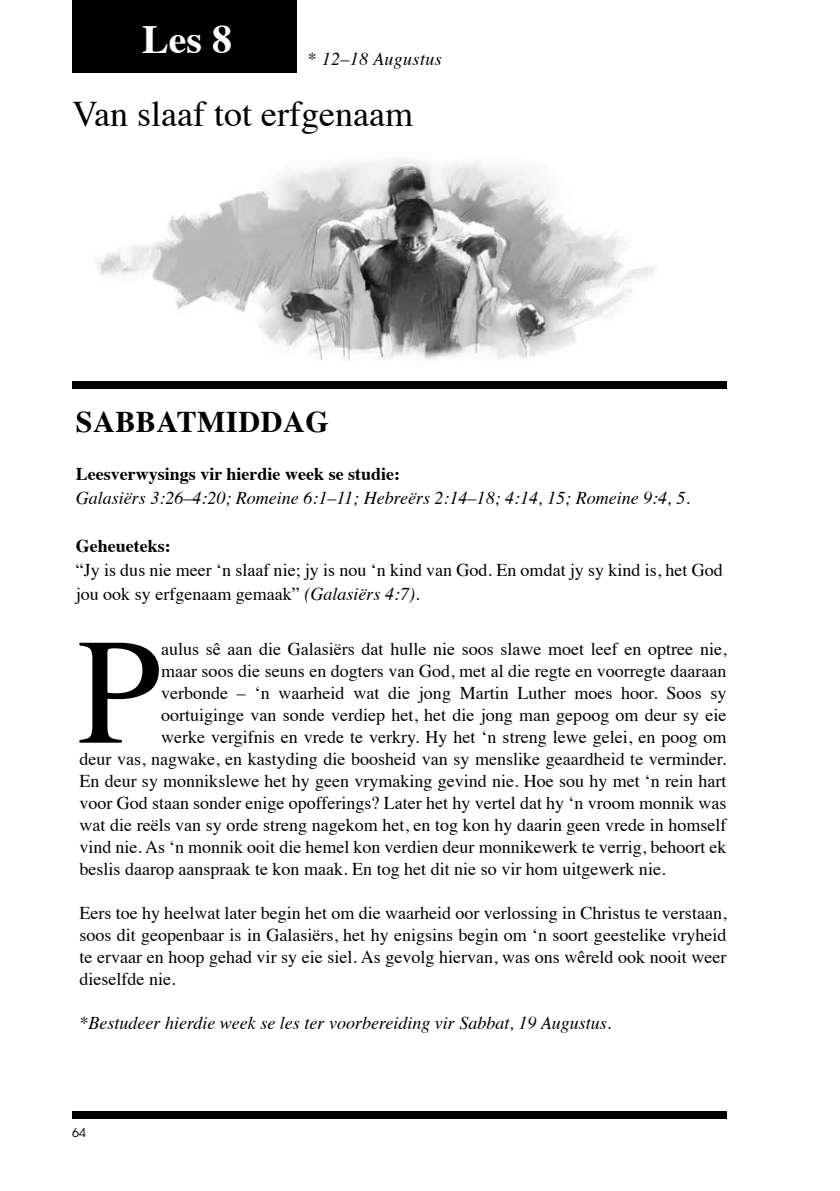
<style>
.page{position:relative;width:840px;height:1191px;background:#fff}
.page>*{position:absolute;margin:0;border:0;box-sizing:border-box;transform-origin:0 0}
.t1{font:151px "Times";color:#000}
.t2{font:700 40px "Times";color:#fff}
.t3{font:36px "Times";color:#000}
.t4{font:700 30px "Times";letter-spacing:.02em;color:#000}
.t5{font:18px/22px "Times";color:#000;text-align:justify}
.t6{font:italic 18px "Times";color:#000}
.t7{font:700 18px "Times";color:#000}
.t8{font:italic 18px "Times";letter-spacing:.02em;color:#000}
.t9{font:12px "ITC Avant Garde Std";color:#000}
.s1{font-style:italic}
</style>
<div class="page">
<div style="left:72px;top:1111px;width:654px;height:8px;background:#000"></div>
<div style="left:72px;top:0;width:225px;height:72px;background:#000"></div>
<div style="left:72px;top:382px;width:654px;height:7px;background:#000"></div>
<img style="left:97px;top:159px;width:559px;height:202px">
<h2 class="t2" style="left:142px;top:1px;width:91px">Les 8</h2>
<p class="t8" style="left:307px;top:43px;width:136px">* 12–18 Augustus</p>
<h3 class="t3" style="left:72px;top:80px;width:342px">Van slaaf tot erfgenaam</h3>
<h3 class="t4" style="left:76px;top:393px;width:254px">SABBATMIDDAG</h3>
<p class="t7" style="left:76px;top:456px;width:326px">Leesverwysings vir hierdie week se studie:</p>
<p class="t6" style="left:76px;top:482px;width:615px">Galasiërs 3:26–4:20; Romeine 6:1–11; Hebreërs 2:14–18; 4:14, 15; Romeine 9:4, 5.</p>
<p class="t7" style="left:76px;top:528px;width:96px">Geheueteks:</p>
<p class="t5" style="left:76px;top:556px;width:648px;line-height:24px">“Jy is dus nie meer ‘n slaaf nie; jy is nou ‘n kind van God. En omdat jy sy kind is, het God jou ook sy erfgenaam gemaak” <span class="s1">(Galasiërs 4:7).</span></p>
<h1 class="t1" style="left:77px;top:550px;width:85px">P</h1>
<p class="t5" style="left:161px;top:636px;width:566px">aulus sê aan die Galasiërs dat hulle nie soos slawe moet leef en optree nie,</p>
<p class="t5" style="left:161px;top:658px;width:566px">maar soos die seuns en dogters van God, met al die regte en voorregte daaraan</p>
<p class="t5" style="left:161px;top:680px;width:566px">verbonde – ‘n waarheid wat die jong Martin Luther moes hoor. Soos sy</p>
<p class="t5" style="left:161px;top:702px;width:566px">oortuiginge van sonde verdiep het, het die jong man gepoog om deur sy eie</p>
<p class="t5" style="left:161px;top:724px;width:566px">werke vergifnis en vrede te verkry. Hy het ‘n streng lewe gelei, en poog om</p>
<p class="t5" style="left:79px;top:746px;width:648px">deur vas, nagwake, en kastyding die boosheid van sy menslike geaardheid te verminder.</p>
<p class="t5" style="left:79px;top:768px;width:648px">En deur sy monnikslewe het hy geen vrymaking gevind nie. Hoe sou hy met ‘n rein hart</p>
<p class="t5" style="left:79px;top:790px;width:648px">voor God staan sonder enige opofferings? Later het hy vertel dat hy ‘n vroom monnik was</p>
<p class="t5" style="left:79px;top:812px;width:648px">wat die reëls van sy orde streng nagekom het, en tog kon hy daarin geen vrede in homself</p>
<p class="t5" style="left:79px;top:834px;width:648px">vind nie. As ‘n monnik ooit die hemel kon verdien deur monnikewerk te verrig, behoort ek</p>
<p class="t5" style="left:79px;top:856px;width:587px">beslis daarop aanspraak te kon maak. En tog het dit nie so vir hom uitgewerk nie.</p>
<p class="t5" style="left:79px;top:900px;width:648px">Eers toe hy heelwat later begin het om die waarheid oor verlossing in Christus te verstaan, soos dit geopenbaar is in Galasiërs, het hy enigsins begin om ‘n soort geestelike vryheid te ervaar en hoop gehad vir sy eie siel. As gevolg hiervan, was ons wêreld ook nooit weer dieselfde nie.</p>
<p class="t6" style="left:79px;top:1007px;width:533px">*Bestudeer hierdie week se les ter voorbereiding vir Sabbat, 19 Augustus.</p>
<p class="t9" style="left:72px;top:1125px;width:15px">64</p>
</div>
